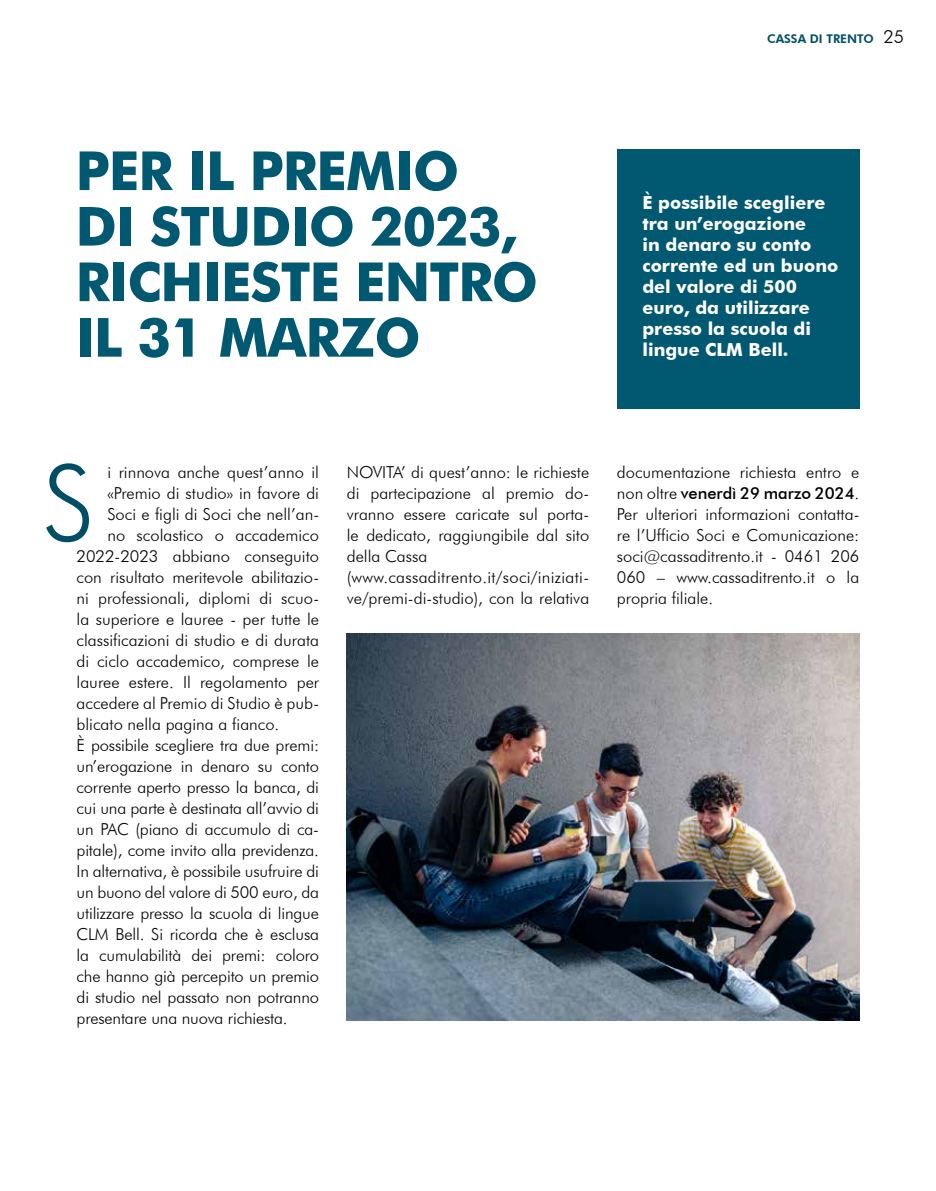
<style>
.page{position:relative;width:936px;height:1191px;background:#fff}
.page>*{position:absolute;margin:0;border:0;box-sizing:border-box;transform-origin:0 0}
.t1{font:300 105px "Futura BT";color:#004e65}
.t2{font:700 54px/55.5px "Futura BT";letter-spacing:-.02em;color:#005871}
.t3{font:700 18px/21px "Futura BT";color:#fff}
.t4{font:300 16.5px/21px "Futura BT";color:#000}
.t5{font:800 12px "Futura BT";color:#004e65}
.s1{font-weight:300;font-size:18px;color:#000}
.s2{font-weight:500}
</style>
<div class="page">
<div style="left:617px;top:149px;width:242px;height:259px;background:#005871"></div>
<img style="left:347px;top:634px;width:512px;height:386px">
<p class="t5" style="left:767px;top:31px;width:138px">CASSA DI TRENTO <span class="s1">25</span></p>
<h2 class="t2" style="left:75px;top:143px;width:464px">PER IL PREMIO<br>DI STUDIO 2023,<br>RICHIESTE ENTRO<br>IL 31 MARZO</h2>
<p class="t3" style="left:642px;top:192px;width:197px">È possibile scegliere tra un’erogazione<br>in denaro su conto corrente ed un buono del valore di 500 euro, da utilizzare presso la scuola di lingue CLM Bell.</p>
<h1 class="t1" style="left:43px;top:439px;width:54px">S</h1>
<p class="t4" style="left:107px;top:461px;width:213px">i rinnova anche quest’anno il</p>
<p class="t4" style="left:107px;top:482px;width:213px">«Premio di studio» in favore di</p>
<p class="t4" style="left:107px;top:503px;width:213px">Soci e figli di Soci che nell’an-</p>
<p class="t4" style="left:107px;top:524px;width:213px">no scolastico o accademico</p>
<p class="t4" style="left:77px;top:545px;width:244px">2022-2023 abbiano conseguito</p>
<p class="t4" style="left:77px;top:566px;width:244px">con risultato meritevole abilitazio-</p>
<p class="t4" style="left:77px;top:587px;width:244px">ni professionali, diplomi di scuo-</p>
<p class="t4" style="left:77px;top:608px;width:244px">la superiore e lauree - per tutte le</p>
<p class="t4" style="left:77px;top:629px;width:244px">classificazioni di studio e di durata</p>
<p class="t4" style="left:77px;top:650px;width:244px">di ciclo accademico, comprese le</p>
<p class="t4" style="left:77px;top:671px;width:244px">lauree estere. Il regolamento per</p>
<p class="t4" style="left:77px;top:692px;width:244px">accedere al Premio di Studio è pub-</p>
<p class="t4" style="left:77px;top:713px;width:204px">blicato nella pagina a fianco.</p>
<p class="t4" style="left:77px;top:734px;width:244px">È possibile scegliere tra due premi:</p>
<p class="t4" style="left:77px;top:755px;width:244px">un’erogazione in denaro su conto</p>
<p class="t4" style="left:77px;top:776px;width:244px">corrente aperto presso la banca, di</p>
<p class="t4" style="left:77px;top:797px;width:244px">cui una parte è destinata all’avvio di</p>
<p class="t4" style="left:77px;top:818px;width:244px">un PAC (piano di accumulo di ca-</p>
<p class="t4" style="left:77px;top:839px;width:244px">pitale), come invito alla previdenza.</p>
<p class="t4" style="left:77px;top:860px;width:244px">In alternativa, è possibile usufruire di</p>
<p class="t4" style="left:77px;top:881px;width:244px">un buono del valore di 500 euro, da</p>
<p class="t4" style="left:77px;top:902px;width:244px">utilizzare presso la scuola di lingue</p>
<p class="t4" style="left:77px;top:923px;width:244px">CLM Bell. Si ricorda che è esclusa</p>
<p class="t4" style="left:77px;top:944px;width:244px">la cumulabilità dei premi: coloro</p>
<p class="t4" style="left:77px;top:965px;width:244px">che hanno già percepito un premio</p>
<p class="t4" style="left:77px;top:986px;width:244px">di studio nel passato non potranno</p>
<p class="t4" style="left:77px;top:1007px;width:213px">presentare una nuova richiesta.</p>
<p class="t4" style="left:347px;top:461px;width:244px">NOVITA’ di quest’anno: le richieste di partecipazione al premio do&shy;vranno essere caricate sul porta&shy;le dedicato, raggiungibile dal sito della Cassa (www.cassaditrento.it/soci/iniziati&shy;ve/premi-di-studio), con la relativa</p>
<p class="t4" style="left:617px;top:461px;width:244px;text-align:justify">documentazione richiesta entro e non oltre <span class="s2">venerdì 29 marzo 2024</span>.<br>Per ulteriori informazioni contatta&shy;re l’Ufficio Soci e Comunicazione: soci@cassaditrento.it - 0461 206<br>060 – www.cassaditrento.it o la propria filiale.</p>
</div>
